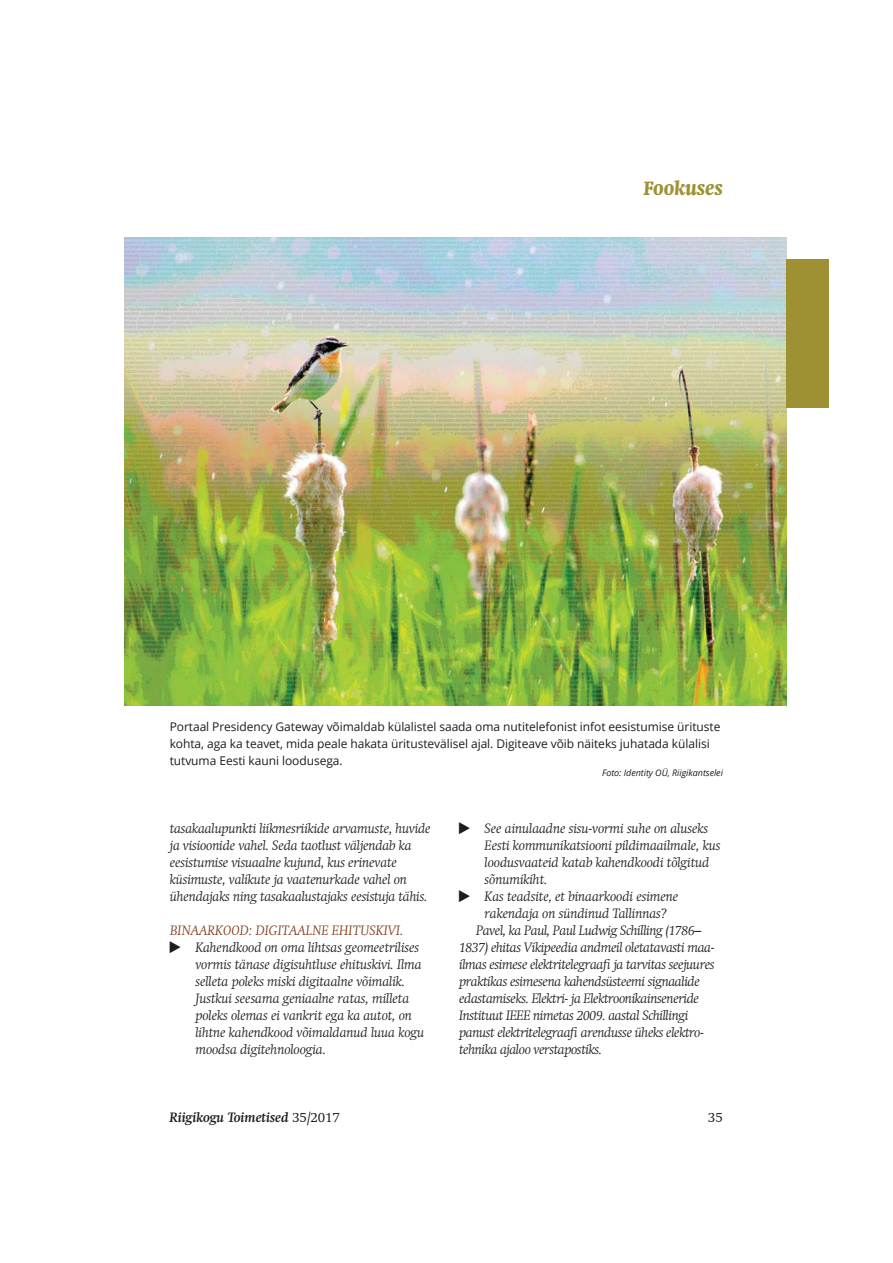
<style>
.page{position:relative;width:893px;height:1263px;background:#fff}
.page>*{position:absolute;margin:0;border:0;box-sizing:border-box;transform-origin:0 0}
.t1{font:italic 700 condensed 21px "Swift";letter-spacing:-.005em;color:#9d9133}
.t2{font:italic 300 13.5px/17px "Swift";letter-spacing:-.01em;color:#1d1d1d}
.t3{font:italic 300 13.5px "Swift";letter-spacing:.01em;color:#7f3b1b}
.t4{font:italic 700 13.5px "Swift";letter-spacing:-.005em;color:#1d1d1d}
.t5{font:300 13.5px "Swift";color:#1d1d1d}
.t6{font:12px/17px "Open Sans";letter-spacing:-.005em;color:#1d1d1d}
.t7{font:italic 9px "Open Sans";letter-spacing:-.005em;color:#1d1d1d}
.s1{font-weight:300;font-style:normal}
</style>
<div class="page">
<img style="left:125px;top:237px;width:661px;height:469px">
<div style="left:786px;top:259px;width:43px;height:149px;background:#9d9133"></div>
<h1 class="t1" style="left:644px;top:176px;width:80px">Fookuses</h1>
<p class="t6" style="left:170px;top:718px;width:552px">Portaal Presidency Gateway võimaldab külalistel saada oma nutitelefonist infot eesistumise ürituste kohta, aga ka teavet, mida peale hakata üritustevälisel ajal. Digiteave võib näiteks juhatada külalisi tutvuma Eesti kauni loodusega.</p>
<p class="t7" style="left:602px;top:766px;width:122px">Foto: Identity OÜ, Riigikantselei</p>
<p class="t2" style="left:170px;top:821px;width:262px">tasakaalupunkti liikmesriikide arvamuste, huvide ja visioonide vahel. Seda taotlust väljendab ka eesistumise visuaalne kujund, kus erinevate küsimuste, valikute ja vaatenurkade vahel on ühendajaks ning tasakaalustajaks eesistuja tähis.</p>
<p class="t3" style="left:170px;top:925px;width:235px">BINAARKOOD: DIGITAALNE EHITUSKIVI.</p>
<p class="t2" style="left:195px;top:940px;width:230px">Kahendkood on oma lihtsas geomeetrilises vormis tänase digisuhtluse ehituskivi. Ilma selleta poleks miski digitaalne võimalik.<br>Justkui seesama geniaalne ratas, milleta poleks olemas ei vankrit ega ka autot, on lihtne kahendkood võimaldanud luua kogu moodsa digitehnoloogia.</p>
<p class="t2" style="left:485px;top:821px;width:225px">See ainulaadne sisu-vormi suhe on aluseks</p>
<p class="t2" style="left:485px;top:838px;width:237px">Eesti kommunikatsiooni pildi maailmale, kus</p>
<p class="t2" style="left:485px;top:855px;width:226px">loodusvaateid katab kahendkoodi tõlgitud</p>
<p class="t2" style="left:485px;top:872px;width:64px">sõnumikiht.</p>
<p class="t2" style="left:485px;top:889px;width:195px">Kas teadsite, et binaarkoodi esimene</p>
<p class="t2" style="left:485px;top:906px;width:184px">rakendaja on sündinud Tallinnas?</p>
<p class="t2" style="left:476px;top:923px;width:227px">Pavel, ka Paul, Paul Ludwig Schilling (1786–</p>
<p class="t2" style="left:459px;top:940px;width:257px">1837) ehitas Vikipeedia andmeil oletatavasti maa-</p>
<p class="t2" style="left:459px;top:957px;width:257px">ilmas esimese elektritelegraafi ja tarvitas seejuures</p>
<p class="t2" style="left:459px;top:974px;width:242px">praktikas esimesena kahendsüsteemi signaalide</p>
<p class="t2" style="left:459px;top:991px;width:241px">edastamiseks. Elektri- ja Elektroonikainseneride</p>
<p class="t2" style="left:459px;top:1008px;width:231px">Instituut IEEE nimetas 2009. aastal Schillingi</p>
<p class="t2" style="left:459px;top:1025px;width:246px">panust elektritelegraafi arendusse üheks elektro-</p>
<p class="t2" style="left:459px;top:1042px;width:144px">tehnika ajaloo verstapostiks.</p>
<p class="t4" style="left:169px;top:1112px;width:172px">Riigikogu Toimetised <span class="s1">35/2017</span></p>
<p class="t5" style="left:708px;top:1112px;width:16px">35</p>
</div>
